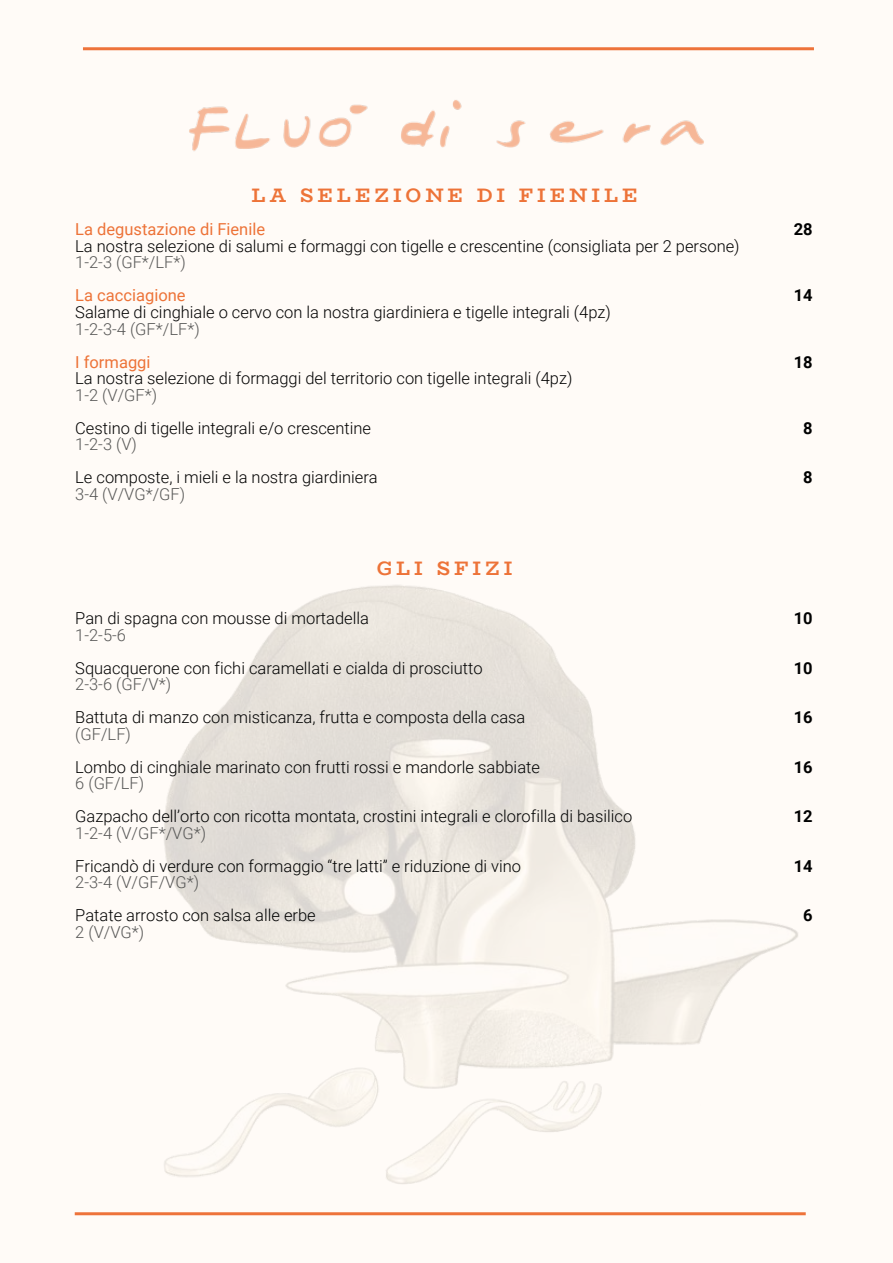
<style>
.page{position:relative;width:893px;height:1263px;background:#fffbf7}
.page>*{position:absolute;margin:0;border:0;box-sizing:border-box;transform-origin:0 0}
.t1{font:700 19.5px "Bio Rhyme";letter-spacing:.2em;color:#ed7338}
.t2{font:300 16.5px "Roboto";color:#000101}
.t3{font:300 16.5px "Roboto";color:#575756}
.t4{font:16.5px "Roboto";color:#ed7338}
.t5{font:700 16.5px "Roboto";color:#000101}
</style>
<div class="page">
<img style="left:164px;top:585px;width:634px;height:599px">
<hr style="left:83px;top:47px;width:731px;height:3px;background:#ee733a">
<hr style="left:75px;top:1212px;width:731px;height:3px;background:#ee733a">
<img style="left:189px;top:100px;width:515px;height:51px">
<p class="t1" style="left:252px;top:181px;width:388px">LA SELEZIONE DI FIENILE</p>
<p class="t4" style="left:75px;top:218px;width:191px">La degustazione di Fienile</p>
<p class="t5" style="left:794px;top:218px;width:20px">28</p>
<p class="t2" style="left:75px;top:235px;width:666px">La nostra selezione di salumi e formaggi con tigelle e crescentine (consigliata per 2 persone)</p>
<p class="t3" style="left:75px;top:251px;width:112px">1-2-3 (GF*/LF*)</p>
<p class="t4" style="left:75px;top:284px;width:112px">La cacciagione</p>
<p class="t5" style="left:794px;top:284px;width:20px">14</p>
<p class="t2" style="left:75px;top:301px;width:537px">Salame di cinghiale o cervo con la nostra giardiniera e tigelle integrali (4pz)</p>
<p class="t3" style="left:75px;top:317px;width:126px">1-2-3-4 (GF*/LF*)</p>
<p class="t4" style="left:75px;top:350px;width:77px">I formaggi</p>
<p class="t5" style="left:794px;top:350px;width:20px">18</p>
<p class="t2" style="left:75px;top:367px;width:499px">La nostra selezione di formaggi del territorio con tigelle integrali (4pz)</p>
<p class="t3" style="left:75px;top:383px;width:83px">1-2 (V/GF*)</p>
<p class="t2" style="left:75px;top:416px;width:297px">Cestino di tigelle integrali e/o crescentine</p>
<p class="t5" style="left:803px;top:416px;width:11px">8</p>
<p class="t3" style="left:75px;top:433px;width:63px">1-2-3 (V)</p>
<p class="t2" style="left:75px;top:466px;width:304px">Le composte, i mieli e la nostra giardiniera</p>
<p class="t5" style="left:803px;top:466px;width:11px">8</p>
<p class="t3" style="left:75px;top:482px;width:111px">3-4 (V/VG*/GF)</p>
<p class="t1" style="left:377px;top:553px;width:137px">GLI SFIZI</p>
<p class="t2" style="left:75px;top:607px;width:295px">Pan di spagna con mousse di mortadella</p>
<p class="t5" style="left:794px;top:607px;width:20px">10</p>
<p class="t3" style="left:75px;top:623px;width:52px">1-2-5-6</p>
<p class="t2" style="left:75px;top:656px;width:409px">Squacquerone con fichi caramellati e cialda di prosciutto</p>
<p class="t5" style="left:794px;top:656px;width:20px">10</p>
<p class="t3" style="left:75px;top:673px;width:97px">2-3-6 (GF/V*)</p>
<p class="t2" style="left:75px;top:706px;width:452px">Battuta di manzo con misticanza, frutta e composta della casa</p>
<p class="t5" style="left:794px;top:706px;width:20px">16</p>
<p class="t3" style="left:75px;top:722px;width:57px">(GF/LF)</p>
<p class="t2" style="left:75px;top:755px;width:466px">Lombo di cinghiale marinato con frutti rossi e mandorle sabbiate</p>
<p class="t5" style="left:794px;top:755px;width:20px">16</p>
<p class="t3" style="left:75px;top:772px;width:70px">6 (GF/LF)</p>
<p class="t2" style="left:75px;top:805px;width:559px">Gazpacho dell’orto con ricotta montata, crostini integrali e clorofilla di basilico</p>
<p class="t5" style="left:794px;top:805px;width:20px">12</p>
<p class="t3" style="left:75px;top:821px;width:132px">1-2-4 (V/GF*/VG*)</p>
<p class="t2" style="left:75px;top:854px;width:447px">Fricandò di verdure con formaggio “tre latti” e riduzione di vino</p>
<p class="t5" style="left:794px;top:854px;width:20px">14</p>
<p class="t3" style="left:75px;top:871px;width:125px">2-3-4 (V/GF/VG*)</p>
<p class="t2" style="left:75px;top:904px;width:242px">Patate arrosto con salsa alle erbe</p>
<p class="t5" style="left:803px;top:904px;width:11px">6</p>
<p class="t3" style="left:75px;top:920px;width:70px">2 (V/VG*)</p>
</div>
